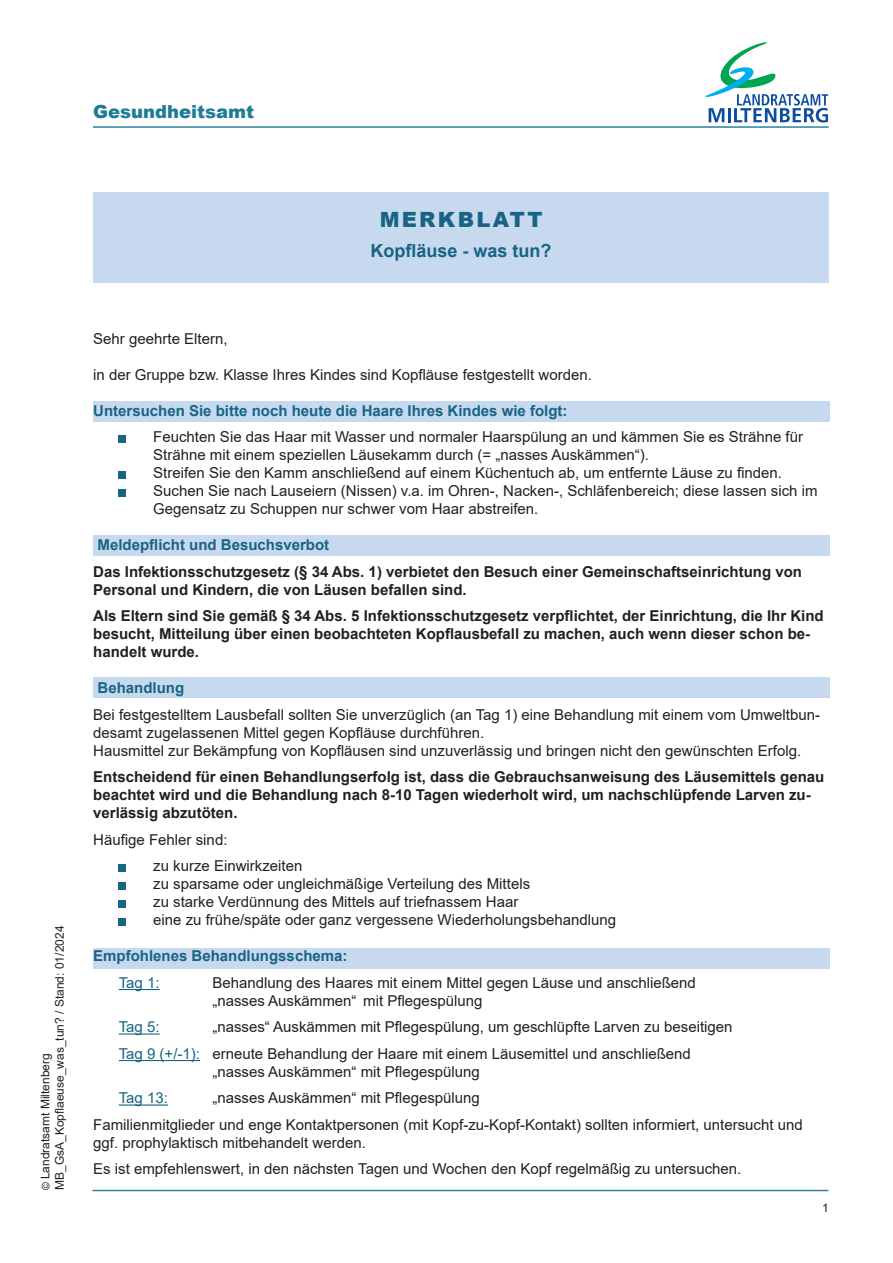
<style>
.page{position:relative;width:893px;height:1263px;background:#fff}
.page>*{position:absolute;margin:0;border:0;box-sizing:border-box;transform-origin:0 0}
.t1{font:900 21px "Arial";letter-spacing:.11em;color:#186484}
.t2{font:700 18px "Arial";color:#186484}
.t3{font:900 18px "Arial";color:#207c96}
.t4{font:15px/18px "Arial";color:#231f20}
.t5{font:700 15px/18px "Arial";color:#231f20}
.t6{font:700 15px "Arial";color:#186484}
.t7{font:15px "Arial";color:#186484}
.t8{font:12px/14.4px "Arial";color:#231f20}
.s1{font-size:10.5px}
.s2{color:#186484}
</style>
<div class="page">
<div style="left:93px;top:192px;width:736px;height:91px;background:#c7d9ee"></div>
<hr style="left:93px;top:126px;width:736px;height:2px;background:#2e839c">
<svg style="left:705px;top:42px;width:123px;height:81px"></svg>
<hr style="left:92px;top:1190px;width:736px;height:1px;background:#2e839c">
<div style="left:93px;top:401px;width:737px;height:21px;background:#c7d9ee"></div>
<div style="left:93px;top:677px;width:737px;height:21px;background:#c7d9ee"></div>
<div style="left:93px;top:535px;width:737px;height:21px;background:#c7d9ee"></div>
<div style="left:93px;top:948px;width:737px;height:20px;background:#c7d9ee"></div>
<hr style="left:119px;top:989px;width:41px;height:1px;background:#186484">
<hr style="left:119px;top:1033px;width:41px;height:1px;background:#186484">
<hr style="left:119px;top:1060px;width:81px;height:1px;background:#186484">
<hr style="left:119px;top:1104px;width:49px;height:1px;background:#186484">
<div style="left:119px;top:435px;width:7px;height:7px;background:#186484"></div>
<div style="left:119px;top:471px;width:7px;height:7px;background:#186484"></div>
<div style="left:119px;top:489px;width:7px;height:7px;background:#186484"></div>
<div style="left:119px;top:864px;width:7px;height:7px;background:#186484"></div>
<div style="left:119px;top:882px;width:7px;height:7px;background:#186484"></div>
<div style="left:119px;top:900px;width:7px;height:7px;background:#186484"></div>
<div style="left:119px;top:918px;width:7px;height:7px;background:#186484"></div>
<p class="t3" style="left:93px;top:99px;width:163px">Gesundheitsamt</p>
<h1 class="t1" style="left:380px;top:204px;width:164px">merkblatt</h1>
<p class="t2" style="left:371px;top:238px;width:183px">Kopfläuse - was tun?</p>
<p class="t8" style="left:38px;top:1190px;width:266px;rotate:-90deg"><span class="s1">©</span> Landratsamt Miltenberg<br>MB_GsA_Kopflaeuse_was_tun? / Stand: 01/2024</p>
<p class="t4" style="left:93px;top:329px;width:136px">Sehr geehrte Eltern,</p>
<p class="t4" style="left:93px;top:365px;width:500px">in der Gruppe bzw. Klasse Ihres Kindes sind Kopfläuse festgestellt worden.</p>
<p class="t6" style="left:93px;top:400px;width:476px">Untersuchen Sie bitte noch heute die Haare Ihres Kindes wie folgt:</p>
<p class="t4" style="left:153px;top:428px;width:666px">Feuchten Sie das Haar mit Wasser und normaler Haarspülung an und kämmen Sie es Strähne für Strähne mit einem speziellen Läusekamm durch (= „nasses Auskämmen“).<br>Streifen Sie den Kamm anschließend auf einem Küchentuch ab, um entfernte Läuse zu finden.<br>Suchen Sie nach Lauseiern (Nissen) v.a. im Ohren-, Nacken-, Schläfenbereich; diese lassen sich im Gegensatz zu Schuppen nur schwer vom Haar abstreifen.</p>
<p class="t6" style="left:98px;top:534px;width:233px">Meldepflicht und Besuchsverbot</p>
<p class="t5" style="left:93px;top:563px;width:710px">Das Infektionsschutzgesetz (§ 34 Abs. 1) verbietet den Besuch einer Gemeinschaftseinrichtung von<br>Personal und Kindern, die von Läusen befallen sind.</p>
<p class="t5" style="left:93px;top:607px;width:732px">Als Eltern sind Sie gemäß § 34 Abs. 5 Infektionsschutzgesetz verpflichtet, der Einrichtung, die Ihr Kind besucht, Mitteilung über einen beobachteten Kopflausbefall zu machen, auch wenn dieser schon be&shy;handelt wurde.</p>
<p class="t6" style="left:98px;top:677px;width:88px">Behandlung</p>
<p class="t4" style="left:93px;top:705px;width:728px">Bei festgestelltem Lausbefall sollten Sie unverzüglich (an Tag 1) eine Behandlung mit einem vom Umweltbun&shy;desamt zugelassenen Mittel gegen Kopfläuse durchführen.<br>Hausmittel zur Bekämpfung von Kopfläusen sind unzuverlässig und bringen nicht den gewünschten Erfolg.</p>
<p class="t5" style="left:93px;top:768px;width:733px">Entscheidend für einen Behandlungserfolg ist, dass die Gebrauchsanweisung des Läusemittels genau beachtet wird und die Behandlung nach 8-10 Tagen wiederholt wird, um nachschlüpfende Larven zu&shy;verlässig abzutöten.</p>
<p class="t4" style="left:153px;top:826px;width:151px;line-height:26.5px;text-indent:-60px">Häufige Fehler sind:<br>zu kurze Einwirkzeiten</p>
<p class="t4" style="left:153px;top:875px;width:464px">zu sparsame oder ungleichmäßige Verteilung des Mittels<br>zu starke Verdünnung des Mittels auf triefnassem Haar<br>eine zu frühe/späte oder ganz vergessene Wiederholungsbehandlung</p>
<p class="t6" style="left:93px;top:945px;width:256px">Empfohlenes Behandlungsschema:</p>
<p class="t7" style="left:119px;top:972px;width:42px">Tag 1:</p>
<p class="t4" style="left:212px;top:973px;width:485px">Behandlung des Haares mit einem Mittel gegen Läuse und anschließend „nasses Auskämmen“ mit Pflegespülung</p>
<p class="t7" style="left:119px;top:1017px;width:42px">Tag 5:</p>
<p class="t4" style="left:119px;top:1014px;width:615px;line-height:26.5px;text-indent:94px">„nasses“ Auskämmen mit Pflegespülung, um geschlüpfte Larven zu beseitigen<br><span class="s2">Tag 9 (+/-1):</span> erneute Behandlung der Haare mit einem Läusemittel und anschließend</p>
<p class="t4" style="left:212px;top:1062px;width:269px">„nasses Auskämmen“ mit Pflegespülung</p>
<p class="t7" style="left:119px;top:1088px;width:51px">Tag 13:</p>
<p class="t4" style="left:93px;top:1085px;width:711px;line-height:26.5px;text-indent:119px">„nasses Auskämmen“ mit Pflegespülung<br>Familienmitglieder und enge Kontaktpersonen (mit Kopf-zu-Kopf-Kontakt) sollten informiert, untersucht und</p>
<p class="t4" style="left:93px;top:1129px;width:650px;line-height:26.5px">ggf. prophylaktisch mitbehandelt werden.<br>Es ist empfehlenswert, in den nächsten Tagen und Wochen den Kopf regelmäßig zu untersuchen.</p>
<p class="t8" style="left:822px;top:1201px;width:8px">1</p>
</div>
